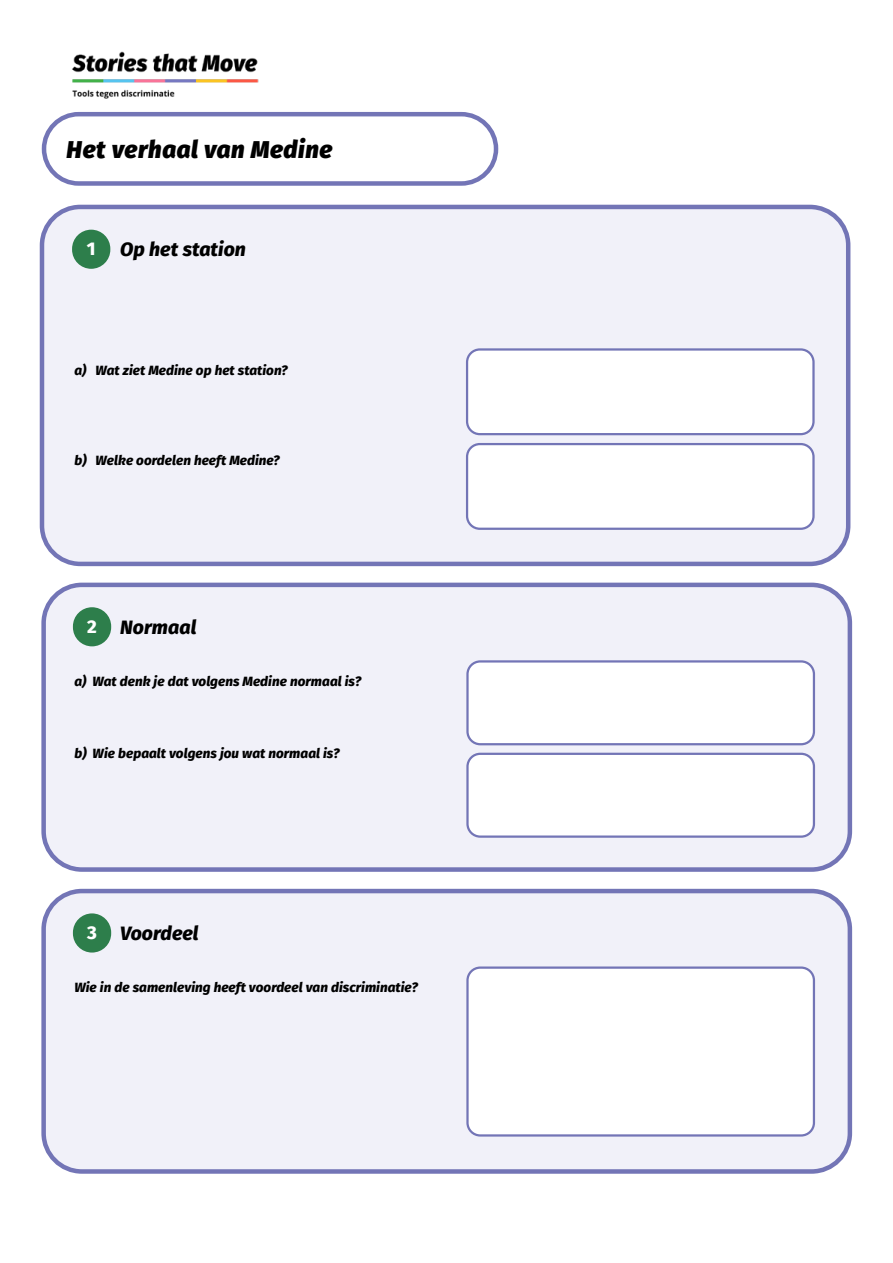
<style>
.page{position:relative;width:893px;height:1263px;background:#fff}
.page>*{position:absolute;margin:0;border:0;box-sizing:border-box;transform-origin:0 0}
.t1{font:italic 900 24px "Fira Sans";letter-spacing:.025em;color:#000}
.t2{font:italic 800 19.5px "Fira Sans";letter-spacing:.005em;color:#000}
.t3{font:800 18.45px "Fira Sans";color:#fff}
.t4{font:italic 800 13.5px "Fira Sans";letter-spacing:.005em;color:#000}
</style>
<div class="page">
<div style="left:42px;top:112px;width:456px;height:74px;border:4px solid #7375b6;border-radius:35px"></div>
<img style="left:72px;top:51px;width:187px;height:48px">
<div style="left:44px;top:585px;width:806px;height:284px;background:#f1f1f9;border-radius:38px"></div>
<div style="left:41px;top:583px;width:811px;height:289px;border:4px solid #7375b6;border-radius:38px"></div>
<div style="left:42px;top:207px;width:806px;height:357px;background:#f1f1f9;border-radius:38px"></div>
<div style="left:40px;top:205px;width:810px;height:361px;border:4px solid #7375b6;border-radius:38px"></div>
<div style="left:72px;top:230px;width:38px;height:39px;background:#2d7e4b;border-radius:19px"></div>
<div style="left:467px;top:349px;width:346px;height:85px;background:#fff;border-radius:13px"></div>
<div style="left:466px;top:348px;width:349px;height:87px;border:2px solid #7375b6;border-radius:13px"></div>
<div style="left:467px;top:444px;width:346px;height:85px;background:#fff;border-radius:13px"></div>
<div style="left:466px;top:443px;width:349px;height:87px;border:2px solid #7375b6;border-radius:13px"></div>
<div style="left:467px;top:661px;width:347px;height:83px;background:#fff;border-radius:13px"></div>
<div style="left:466px;top:660px;width:349px;height:85px;border:2px solid #7375b6;border-radius:13px"></div>
<div style="left:467px;top:754px;width:347px;height:83px;background:#fff;border-radius:13px"></div>
<div style="left:466px;top:753px;width:349px;height:85px;border:2px solid #7375b6;border-radius:13px"></div>
<div style="left:73px;top:607px;width:38px;height:39px;background:#2d7e4b;border-radius:19px"></div>
<div style="left:44px;top:891px;width:806px;height:280px;background:#f1f1f9;border-radius:38px"></div>
<div style="left:41px;top:889px;width:811px;height:285px;border:4px solid #7375b6;border-radius:38px"></div>
<div style="left:467px;top:967px;width:347px;height:168px;background:#fff;border-radius:13px"></div>
<div style="left:466px;top:966px;width:349px;height:170px;border:2px solid #7375b6;border-radius:13px"></div>
<div style="left:73px;top:913px;width:38px;height:39px;background:#2d7e4b;border-radius:19px"></div>
<h1 class="t1" style="left:67px;top:128px;width:267px">Het verhaal van Medine</h1>
<h3 class="t3" style="left:87px;top:233px;width:10px">1</h3>
<h2 class="t2" style="left:120px;top:232px;width:127px">Op het station</h2>
<p class="t4" style="left:74px;top:358px;width:215px">a) Wat ziet Medine op het station?</p>
<p class="t4" style="left:74px;top:448px;width:207px">b) Welke oordelen heeft Medine?</p>
<h3 class="t3" style="left:87px;top:610px;width:11px">2</h3>
<h2 class="t2" style="left:120px;top:610px;width:78px">Normaal</h2>
<p class="t4" style="left:74px;top:670px;width:288px">a) Wat denk je dat volgens Medine normaal is?</p>
<p class="t4" style="left:74px;top:742px;width:267px">b) Wie bepaalt volgens jou wat normaal is?</p>
<h3 class="t3" style="left:87px;top:916px;width:11px">3</h3>
<h2 class="t2" style="left:120px;top:917px;width:80px">Voordeel</h2>
<p class="t4" style="left:74px;top:976px;width:345px">Wie in de samenleving heeft voordeel van discriminatie?</p>
</div>
